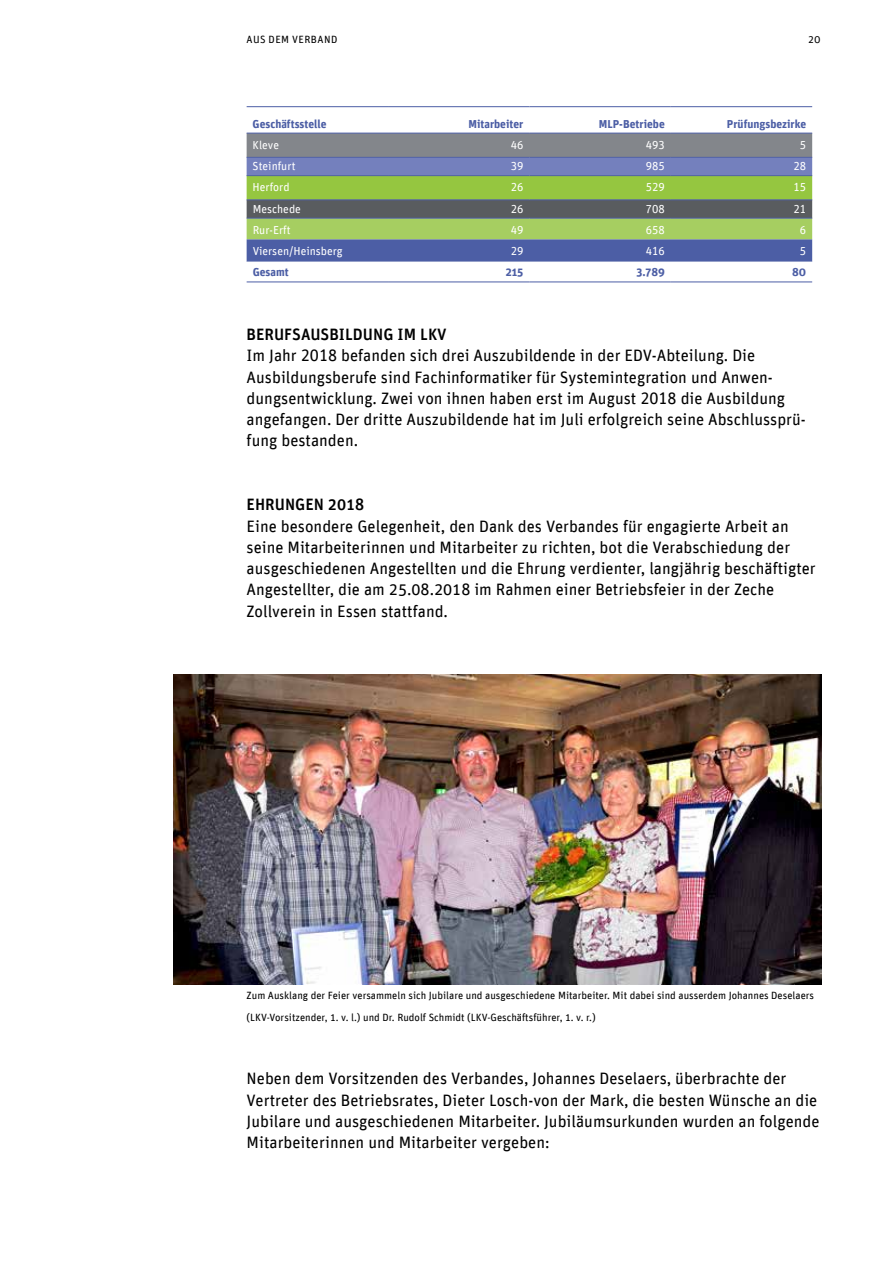
<style>
.page{position:relative;width:893px;height:1263px;background:#fff}
.page>*{position:absolute;margin:0;border:0;box-sizing:border-box;transform-origin:0 0}
.t1{font:16.5px/21.3px "Unit Regular LF";color:#000}
.t2{font:16.5px/21.3px "Unit Regular TF";color:#000}
.t3{font:16.5px "Unit Medium TF";color:#000}
.t4{font:11.55px "Unit Regular LF";color:#fff}
.t5{font:11.55px "Unit Bold LF";color:#4c5ea5}
.t6{font:700 11.55px "Unit";color:#4c5ea5}
.t7{font:10.5px/21.3px "Unit Regular TF";color:#000}
.t8{font:10.5px "Unit";letter-spacing:.04em;color:#000}
</style>
<div class="page">
<svg style="left:247px;top:134px;width:565px;height:148px;background:#8c9e8e"></svg>
<hr style="left:247px;top:157px;width:141px;height:1px;background:#4c5ea5">
<hr style="left:388px;top:157px;width:141px;height:1px;background:#4c5ea5">
<hr style="left:529px;top:157px;width:142px;height:1px;background:#4c5ea5">
<hr style="left:671px;top:157px;width:141px;height:1px;background:#4c5ea5">
<hr style="left:247px;top:175px;width:141px;height:1px;background:#4c5ea5">
<hr style="left:388px;top:175px;width:141px;height:1px;background:#4c5ea5">
<hr style="left:529px;top:175px;width:142px;height:1px;background:#4c5ea5">
<hr style="left:671px;top:175px;width:141px;height:1px;background:#4c5ea5">
<hr style="left:247px;top:199px;width:141px;height:1px;background:#4c5ea5">
<hr style="left:388px;top:199px;width:141px;height:1px;background:#4c5ea5">
<hr style="left:529px;top:199px;width:142px;height:1px;background:#4c5ea5">
<hr style="left:671px;top:199px;width:141px;height:1px;background:#4c5ea5">
<hr style="left:247px;top:218px;width:141px;height:1px;background:#4c5ea5">
<hr style="left:388px;top:218px;width:141px;height:1px;background:#4c5ea5">
<hr style="left:529px;top:218px;width:142px;height:1px;background:#4c5ea5">
<hr style="left:671px;top:218px;width:141px;height:1px;background:#4c5ea5">
<hr style="left:247px;top:282px;width:141px;height:1px;background:#4c5ea5">
<hr style="left:388px;top:282px;width:141px;height:1px;background:#4c5ea5">
<hr style="left:529px;top:282px;width:142px;height:1px;background:#4c5ea5">
<hr style="left:671px;top:282px;width:141px;height:1px;background:#4c5ea5">
<hr style="left:247px;top:106px;width:141px;height:1px;background:#4c5ea5">
<hr style="left:388px;top:106px;width:141px;height:1px;background:#4c5ea5">
<hr style="left:529px;top:106px;width:142px;height:1px;background:#4c5ea5">
<hr style="left:671px;top:106px;width:141px;height:1px;background:#4c5ea5">
<hr style="left:247px;top:133px;width:141px;height:1px;background:#4c5ea5">
<hr style="left:388px;top:133px;width:141px;height:1px;background:#4c5ea5">
<hr style="left:529px;top:133px;width:142px;height:1px;background:#4c5ea5">
<hr style="left:671px;top:133px;width:141px;height:1px;background:#4c5ea5">
<img style="left:174px;top:674px;width:647px;height:310px">
<p class="t8" style="left:247px;top:33px;width:92px">AUS DEM VERBAND</p>
<p class="t8" style="left:808px;top:33px;width:14px">20</p>
<p class="t5" style="left:253px;top:116px;width:75px">Geschäftsstelle</p>
<p class="t5" style="left:468px;top:116px;width:56px">Mitarbeiter</p>
<p class="t5" style="left:599px;top:116px;width:68px">MLP-Betriebe</p>
<p class="t5" style="left:727px;top:116px;width:81px">Prüfungsbezirke</p>
<p class="t4" style="left:253px;top:138px;width:28px">Kleve</p>
<p class="t4" style="left:511px;top:138px;width:14px">46</p>
<p class="t4" style="left:646px;top:138px;width:21px">493</p>
<p class="t4" style="left:800px;top:138px;width:8px">5</p>
<p class="t4" style="left:253px;top:159px;width:44px">Steinfurt</p>
<p class="t4" style="left:511px;top:159px;width:14px">39</p>
<p class="t4" style="left:646px;top:159px;width:21px">985</p>
<p class="t4" style="left:793px;top:159px;width:14px">28</p>
<p class="t4" style="left:253px;top:181px;width:38px">Herford</p>
<p class="t4" style="left:511px;top:181px;width:14px">26</p>
<p class="t4" style="left:646px;top:181px;width:21px">529</p>
<p class="t4" style="left:793px;top:181px;width:14px">15</p>
<p class="t4" style="left:253px;top:202px;width:50px">Meschede</p>
<p class="t4" style="left:511px;top:202px;width:14px">26</p>
<p class="t4" style="left:646px;top:202px;width:21px">708</p>
<p class="t4" style="left:793px;top:202px;width:14px">21</p>
<p class="t4" style="left:253px;top:223px;width:39px">Rur-Erft</p>
<p class="t4" style="left:511px;top:223px;width:14px">49</p>
<p class="t4" style="left:646px;top:223px;width:21px">658</p>
<p class="t4" style="left:800px;top:223px;width:8px">6</p>
<p class="t4" style="left:253px;top:244px;width:92px">Viersen/Heinsberg</p>
<p class="t4" style="left:511px;top:244px;width:14px">29</p>
<p class="t4" style="left:646px;top:244px;width:21px">416</p>
<p class="t4" style="left:800px;top:244px;width:8px">5</p>
<p class="t6" style="left:253px;top:265px;width:38px">Gesamt</p>
<p class="t6" style="left:506px;top:265px;width:19px">215</p>
<p class="t6" style="left:637px;top:265px;width:30px">3.789</p>
<p class="t6" style="left:792px;top:265px;width:16px">80</p>
<p class="t3" style="left:247px;top:325px;width:202px">BERUFSAUSBILDUNG IM LKV</p>
<p class="t1" style="left:247px;top:345px;width:561px">Im Jahr 2018 befanden sich drei Auszubildende in der EDV-Abteilung. Die Ausbildungsberufe sind Fachinformatiker für Systemintegration und Anwen&shy;dungsentwicklung. Zwei von ihnen haben erst im August 2018 die Ausbildung angefangen. Der dritte Auszubildende hat im Juli erfolgreich seine Abschlussprü&shy;fung bestanden.</p>
<p class="t3" style="left:247px;top:495px;width:119px">EHRUNGEN 2018</p>
<p class="t2" style="left:247px;top:515px;width:571px">Eine besondere Gelegenheit, den Dank des Verbandes für engagierte Arbeit an seine Mitarbeiterinnen und Mitarbeiter zu richten, bot die Verabschiedung der ausgeschiedenen Angestellten und die Ehrung verdienter, langjährig beschäftigter Angestellter, die am 25.08.2018 im Rahmen einer Betriebsfeier in der Zeche Zollverein in Essen stattfand.</p>
<p class="t7" style="left:247px;top:985px;width:569px">Zum Ausklang der Feier versammeln sich Jubilare und ausgeschiedene Mitarbeiter. Mit dabei sind ausserdem Johannes Deselaers (LKV-Vorsitzender, 1. v. l.) und Dr. Rudolf Schmidt (LKV-Geschäftsführer, 1. v. r.)</p>
<p class="t1" style="left:247px;top:1068px;width:574px">Neben dem Vorsitzenden des Verbandes, Johannes Deselaers, überbrachte der Vertreter des Betriebsrates, Dieter Losch-von der Mark, die besten Wünsche an die Jubilare und ausgeschiedenen Mitarbeiter. Jubiläumsurkunden wurden an folgende Mitarbeiterinnen und Mitarbeiter vergeben:</p>
</div>
